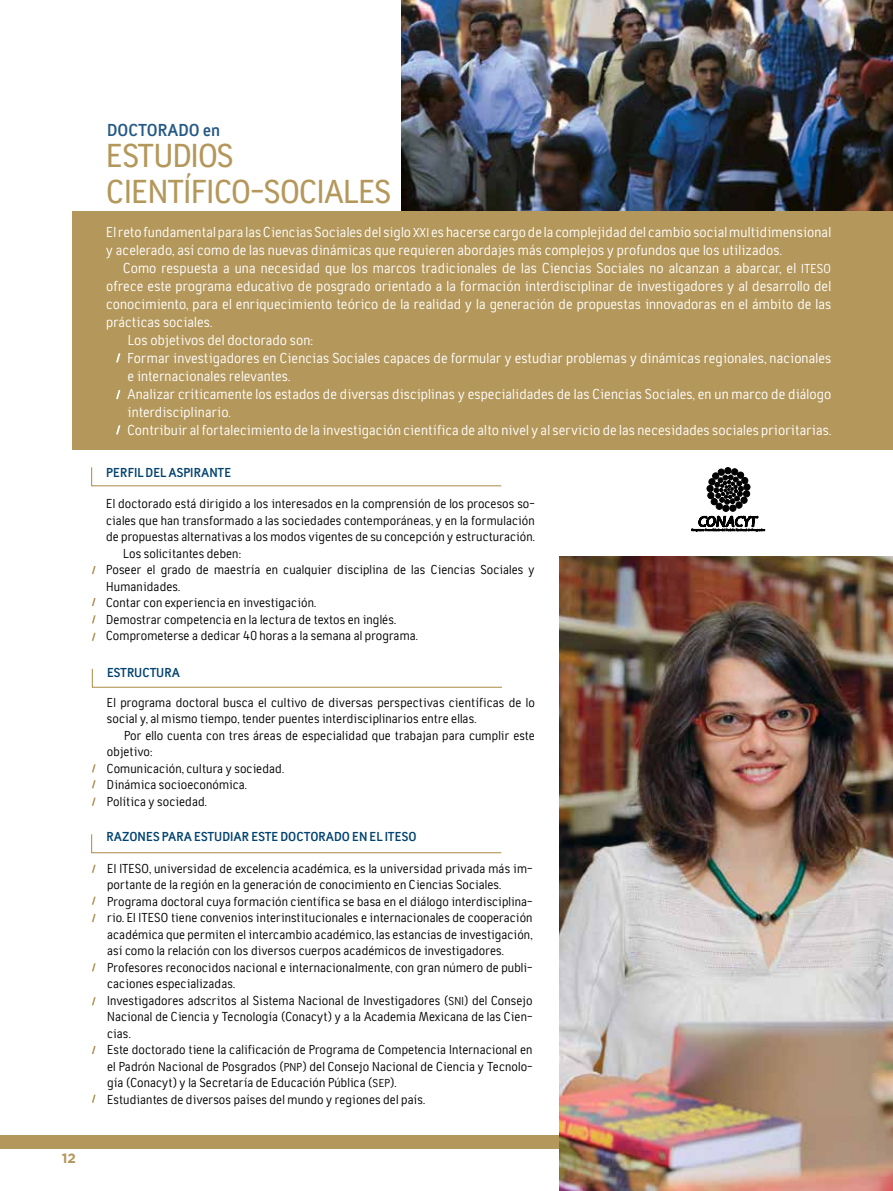
<style>
.page{position:relative;width:893px;height:1191px;background:#fff}
.page>*{position:absolute;margin:0;border:0;box-sizing:border-box;transform-origin:0 0}
.t1{font:500 34.5px/36px "Tempelhof";letter-spacing:-.02em;color:#b4975a}
.t2{font:700 18px "Tempelhof";color:#255985}
.t3{font:15px "Tempelhof";color:#fff}
.t4{font:13.5px/16.5px "Tempelhof";color:#000}
.t5{font:700 13.5px "Tempelhof";letter-spacing:.09em;color:#004270}
.t6{font:700 13.5px "Gotham";color:#b4975a}
.s1{font-size:13.5px}
.s2{font-size:12px}
</style>
<div class="page">
<div style="left:0;top:1135px;width:740px;height:13px;background:#b4975a"></div>
<img style="left:402px;top:0;width:491px;height:211px">
<img style="left:559px;top:556px;width:334px;height:635px">
<svg style="left:92px;top:566px;width:4px;height:8px"></svg>
<svg style="left:92px;top:598px;width:4px;height:8px"></svg>
<svg style="left:92px;top:615px;width:4px;height:8px"></svg>
<svg style="left:92px;top:633px;width:4px;height:8px"></svg>
<svg style="left:92px;top:764px;width:4px;height:8px"></svg>
<svg style="left:92px;top:780px;width:4px;height:8px"></svg>
<svg style="left:92px;top:797px;width:4px;height:8px"></svg>
<div style="left:72px;top:211px;width:821px;height:238px;background:#b4975a"></div>
<svg style="left:91px;top:467px;width:411px;height:20px"></svg>
<svg style="left:91px;top:834px;width:411px;height:20px"></svg>
<svg style="left:116px;top:353px;width:4px;height:9px"></svg>
<svg style="left:116px;top:390px;width:4px;height:9px"></svg>
<svg style="left:91px;top:668px;width:411px;height:20px"></svg>
<svg style="left:92px;top:864px;width:4px;height:8px"></svg>
<svg style="left:92px;top:896px;width:4px;height:8px"></svg>
<svg style="left:92px;top:914px;width:4px;height:8px"></svg>
<svg style="left:92px;top:963px;width:4px;height:8px"></svg>
<svg style="left:92px;top:997px;width:4px;height:8px"></svg>
<svg style="left:92px;top:1046px;width:4px;height:8px"></svg>
<svg style="left:92px;top:1094px;width:4px;height:8px"></svg>
<div style="left:725px;top:467px;width:6px;height:7px;border:1px solid #000;border-radius:50%"></div>
<svg style="left:692px;top:469px;width:73px;height:62px"></svg>
<svg style="left:116px;top:425px;width:4px;height:9px"></svg>
<p class="t6" style="left:62px;top:1150px;width:16px">12</p>
<p class="t2" style="left:107px;top:120px;width:115px">DOCTORADO EN</p>
<p class="t1" style="left:106px;top:138px;width:129px">ESTUDIOS<br>CIEN</p>
<p class="t1" style="left:168px;top:173px;width:225px">TÍFICO-SOCIALES</p>
<p class="t3" style="left:106px;top:223px;width:727px">El reto fundamental para las Ciencias Sociales del siglo <span class="s1">xxi</span> es hacerse cargo de la complejidad del cambio social multidimensional</p>
<p class="t3" style="left:106px;top:241px;width:677px">y acelerado, así como de las nuevas dinámicas que requieren abordajes más complejos y profundos que los utilizados.</p>
<p class="t3" style="left:123px;top:259px;width:685px">Como respuesta a una necesidad que los marcos tradicionales de las Ciencias Sociales no alcanzan a abarcar, el <span class="s1">iteso</span></p>
<p class="t3" style="left:106px;top:277px;width:727px">ofrece este programa educativo de posgrado orientado a la formación interdisciplinar de investigadores y al desarrollo del</p>
<p class="t3" style="left:106px;top:295px;width:727px">conocimiento, para el enriquecimiento teórico de la realidad y la generación de propuestas innovadoras en el ámbito de las</p>
<p class="t3" style="left:106px;top:313px;width:108px">prácticas sociales.</p>
<p class="t3" style="left:128px;top:331px;width:187px">Los objetivos del doctorado son:</p>
<p class="t3" style="left:128px;top:349px;width:705px">Formar investigadores en Ciencias Sociales capaces de formular y estudiar problemas y dinámicas regionales, nacionales</p>
<p class="t3" style="left:128px;top:367px;width:164px">e internacionales relevantes.</p>
<p class="t3" style="left:128px;top:385px;width:705px">Analizar críticamente los estados de diversas disciplinas y especialidades de las Ciencias Sociales, en un marco de diálogo</p>
<p class="t3" style="left:128px;top:403px;width:105px">interdisciplinario.</p>
<p class="t3" style="left:128px;top:421px;width:705px">Contribuir al fortalecimiento de la investigación científica de alto nivel y al servicio de las necesidades sociales prioritarias.</p>
<p class="t5" style="left:106px;top:465px;width:126px">PERFIL DEL ASPIRANTE</p>
<p class="t4" style="left:106px;top:495px;width:430px">El doctorado está dirigido a los interesados en la comprensión de los procesos so-</p>
<p class="t4" style="left:106px;top:512px;width:430px">ciales que han transformado a las sociedades contemporáneas, y en la formulación</p>
<p class="t4" style="left:106px;top:528px;width:430px">de propuestas alternativas a los modos vigentes de su concepción y estructuración.</p>
<p class="t4" style="left:123px;top:545px;width:119px">Los solicitantes deben:</p>
<p class="t4" style="left:106px;top:561px;width:430px">Poseer el grado de maestría en cualquier disciplina de las Ciencias Sociales y</p>
<p class="t4" style="left:106px;top:578px;width:75px">Humanidades.</p>
<p class="t4" style="left:106px;top:594px;width:211px">Contar con experiencia en investigación.</p>
<p class="t4" style="left:106px;top:611px;width:291px">Demostrar competencia en la lectura de textos en inglés.</p>
<p class="t4" style="left:106px;top:627px;width:313px">Comprometerse a dedicar 40 horas a la semana al programa.</p>
<p class="t5" style="left:107px;top:665px;width:9px">ESTRUCTUR</p>
<p class="t5" style="left:172px;top:665px;width:10px">A</p>
<p class="t4" style="left:107px;top:694px;width:429px">El programa doctoral busca el cultivo de diversas perspectivas científicas de lo</p>
<p class="t4" style="left:107px;top:710px;width:371px">social y, al mismo tiempo, tender puentes interdisciplinarios entre ellas.</p>
<p class="t4" style="left:124px;top:727px;width:412px">Por ello cuenta con tres áreas de especialidad que trabajan para cumplir este</p>
<p class="t4" style="left:107px;top:743px;width:47px">objetivo:</p>
<p class="t4" style="left:107px;top:760px;width:179px">Comunicación, cultura y sociedad.</p>
<p class="t4" style="left:107px;top:776px;width:141px">Dinámica socioeconómica.</p>
<p class="t4" style="left:107px;top:793px;width:101px">Política y sociedad.</p>
<p class="t5" style="left:107px;top:829px;width:310px">RAZONES PARA ESTU DIAR ESTE DOCTORADO EN EL ITESO</p>
<p class="t4" style="left:107px;top:860px;width:427px">El ITESO, universidad de excelencia académica, es la universidad privada más im&shy;portante de la región en la generación de conocimiento en Ciencias Sociales.<br>Programa doctoral cuya formación científica se basa en el diálogo interdisciplina&shy;rio. El ITESO tiene convenios interinstitucionales e internacionales de cooperación académica que permiten el intercambio académico, las estancias de investigación, así como la relación con los diversos cuerpos académicos de investigadores.<br>Profesores reconocidos nacional e internacionalmente, con gran número de publi&shy;caciones especializadas.<br>Investigadores adscritos al Sistema Nacional de Investigadores (<span class="s2">SNI</span>) del Consejo Nacional de Ciencia y Tecnología (Conacyt) y a la Academia Mexicana de las Cien&shy;cias.<br>Este doctorado tiene la calificación de Programa de Competencia Internacional en el Padrón Nacional de Posgrados (<span class="s2">PNP</span>) del Consejo Nacional de Ciencia y Tecnolo&shy;gía (Conacyt) y la Secretaría de Educación Pública (<span class="s2">SEP</span>).<br>Estudiantes de diversos países del mundo y regiones del país.</p>
</div>
